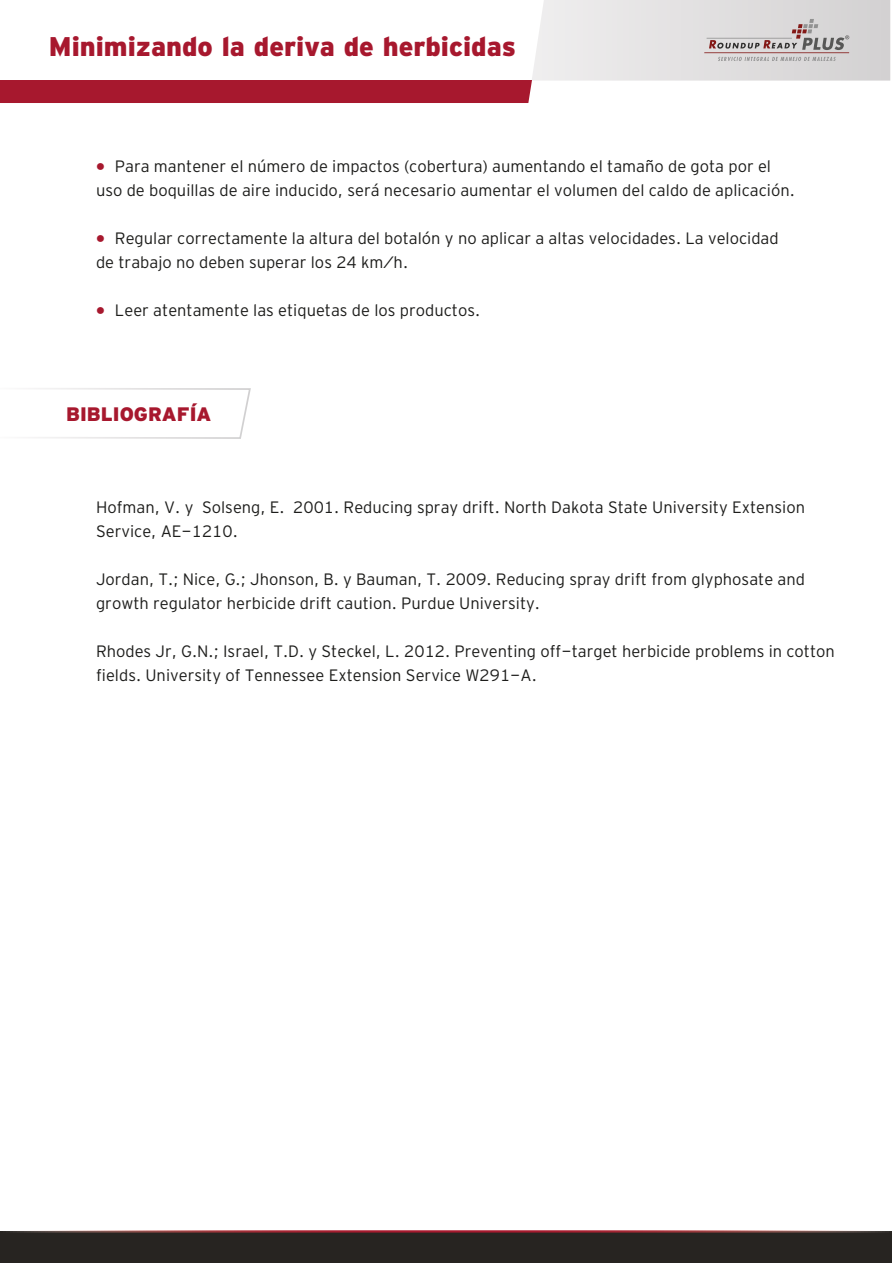
<style>
.page{position:relative;width:893px;height:1263px;background:#fff}
.page>*{position:absolute;margin:0;border:0;box-sizing:border-box;transform-origin:0 0}
.t1{font:27px "Interstate Black Mono";color:#a7182e}
.t2{font:19.5px "Interstate Black Mono";color:#a7182e}
.t3{font:16.5px/24px "Interstate Light Mono";color:#1d1d1b}
.s1{font-family:"Interstate Black Mono";font-size:15px;color:#a7182e}
</style>
<div class="page">
<svg style="left:0;top:0;width:890px;height:103px"></svg>
<div style="left:0;top:1231px;width:891px;height:32px;background:#272421"></div>
<hr style="left:0;top:1230px;width:891px;height:2px;background:#fff">
<svg style="left:34px;top:388px;width:217px;height:51px"></svg>
<h1 class="t1" style="left:49px;top:31px;width:468px">Minimizando la deriva de herbicidas</h1>
<p class="t3" style="left:96px;top:154px;width:700px"><span class="s1">•</span> Para mantener el número de impactos (cobertura) aumentando el tamaño de gota por el uso de boquillas de aire inducido, será necesario aumentar el volumen del caldo de aplicación.</p>
<p class="t3" style="left:96px;top:226px;width:684px"><span class="s1">•</span> Regular correctamente la altura del botalón y no aplicar a altas velocidades. La velocidad de trabajo no deben superar los 24 km/h.</p>
<p class="t3" style="left:96px;top:298px;width:386px"><span class="s1">•</span> Leer atentamente las etiquetas de los productos.</p>
<p class="t2" style="left:66px;top:403px;width:147px">BIBLIOGRAFÍA</p>
<p class="t3" style="left:96px;top:495px;width:710px">Hofman, V. y Solseng, E. 2001. Reducing spray drift. North Dakota State University Extension<br>Service, AE-1210.</p>
<p class="t3" style="left:96px;top:567px;width:710px">Jordan, T.; Nice, G.; Jhonson, B. y Bauman, T. 2009. Reducing spray drift from glyphosate and growth regulator herbicide drift caution. Purdue University.</p>
<p class="t3" style="left:96px;top:639px;width:740px">Rhodes Jr, G.N.; Israel, T.D. y Steckel, L. 2012. Preventing off-target herbicide problems in cotton fields. University of Tennessee Extension Service W291-A.</p>
</div>
